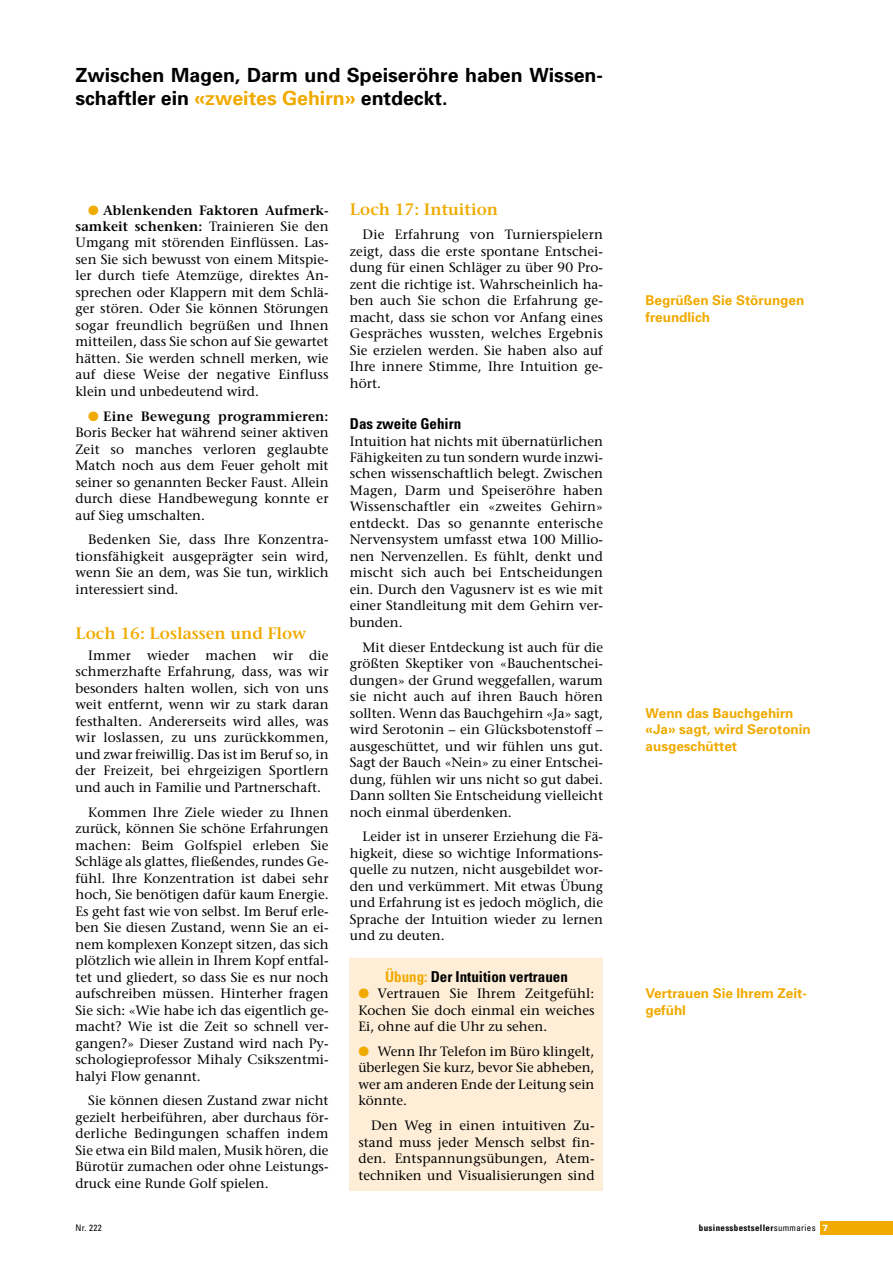
<style>
.page{position:relative;width:893px;height:1263px;background:#fff}
.page>*{position:absolute;margin:0;border:0;box-sizing:border-box;transform-origin:0 0}
.t1{font:700 19.5px/22.5px "Univers";color:#000}
.t2{font:600 16.5px "Stone Serif";color:#f0aa00}
.t3{font:700 condensed 15px "Univers";color:#000}
.t4{font:13.5px/16.5px "Stone Serif";color:#000;text-align:justify}
.t5{font:700 13.5px/16.5px "Univers";color:#f0aa00}
.t6{font:700 condensed 9px "Univers";letter-spacing:.035em;color:#000}
.t7{font:condensed 9px "Univers";color:#000}
.s1{color:#f0aa00}
.s2{font-weight:600}
.s3{font-weight:400}
.s4{font-weight:900;font-stretch:normal;color:#fff}
</style>
<div class="page">
<div style="left:350px;top:959px;width:253px;height:232px;background:#feeed8"></div>
<div style="left:820px;top:1221px;width:72px;height:14px;background:#f0aa00"></div>
<h1 class="t1" style="left:75px;top:66px;width:529px">Zwischen Magen, Darm und Speiseröhre haben Wissen&shy;schaftler ein <span class="s1">«zweites Gehirn»</span> entdeckt.</h1>
<p class="t4" style="left:75px;top:203px;width:255px;text-indent:13px"><span class="s1">●</span> <span class="s2">Ablenkenden Faktoren Aufmerk&shy;samkeit schenken:</span> Trainieren Sie den Umgang mit störenden Einflüssen. Las&shy;sen Sie sich bewusst von einem Mitspie&shy;ler durch tiefe Atemzüge, direktes An&shy;sprechen oder Klappern mit dem Schlä&shy;ger stören. Oder Sie können Störungen sogar freundlich begrüßen und Ihnen mitteilen, dass Sie schon auf Sie gewartet hätten. Sie werden schnell merken, wie auf diese Weise der negative Einfluss klein und unbedeutend wird.</p>
<p class="t4" style="left:75px;top:409px;width:255px;text-indent:13px"><span class="s1">●</span> <span class="s2">Eine Bewegung programmieren:<br></span>Boris Becker hat während seiner aktiven Zeit so manches verloren geglaubte Match noch aus dem Feuer geholt mit seiner so genannten Becker Faust. Allein durch diese Handbewegung konnte er auf Sieg umschalten.</p>
<p class="t4" style="left:75px;top:533px;width:255px;text-indent:13px">Bedenken Sie, dass Ihre Konzentra&shy;tionsfähigkeit ausgeprägter sein wird, wenn Sie an dem, was Sie tun, wirklich interessiert sind.</p>
<p class="t2" style="left:75px;top:627px;width:233px">Loch 16: Loslassen und Flow</p>
<p class="t4" style="left:75px;top:648px;width:255px;text-indent:13px">Immer wieder machen wir die schmerzhafte Erfahrung, dass, was wir besonders halten wollen, sich von uns weit entfernt, wenn wir zu stark daran festhalten. Andererseits wird alles, was wir loslassen, zu uns zurückkommen, und zwar freiwillig. Das ist im Beruf so, in der Freizeit, bei ehrgeizigen Sportlern und auch in Familie und Partnerschaft.</p>
<p class="t4" style="left:75px;top:805px;width:255px;text-indent:13px">Kommen Ihre Ziele wieder zu Ihnen zurück, können Sie schöne Erfahrungen machen: Beim Golfspiel erleben Sie Schläge als glattes, fließendes, rundes Ge&shy;fühl. Ihre Konzentration ist dabei sehr hoch, Sie benötigen dafür kaum Energie.<br>Es geht fast wie von selbst. Im Beruf erle&shy;ben Sie diesen Zustand, wenn Sie an ei&shy;nem komplexen Konzept sitzen, das sich plötzlich wie allein in Ihrem Kopf entfal&shy;tet und gliedert, so dass Sie es nur noch aufschreiben müssen. Hinterher fragen Sie sich: «Wie habe ich das eigentlich ge&shy;macht? Wie ist die Zeit so schnell ver&shy;gangen?» Dieser Zustand wird nach Py&shy;schologieprofessor Mihaly Csikszentmi&shy;halyi Flow genannt.</p>
<p class="t4" style="left:75px;top:1094px;width:255px;text-indent:13px">Sie können diesen Zustand zwar nicht gezielt herbeiführen, aber durchaus för&shy;derliche Bedingungen schaffen indem Sie etwa ein Bild malen, Musik hören, die Bürotür zumachen oder ohne Leistungs&shy;druck eine Runde Golf spielen.</p>
<p class="t2" style="left:350px;top:202px;width:150px">Loch 17: Intuition</p>
<p class="t4" style="left:350px;top:228px;width:254px;text-indent:13px">Die Erfahrung von Turnierspielern zeigt, dass die erste spontane Entschei&shy;dung für einen Schläger zu über 90 Pro&shy;zent die richtige ist. Wahrscheinlich ha&shy;ben auch Sie schon die Erfahrung ge&shy;macht, dass sie schon vor Anfang eines Gespräches wussten, welches Ergebnis Sie erzielen werden. Sie haben also auf Ihre innere Stimme, Ihre Intuition ge&shy;hört.</p>
<p class="t3" style="left:350px;top:418px;width:113px">Das zweite Gehirn</p>
<p class="t4" style="left:350px;top:434px;width:255px">Intuition hat nichts mit übernatürlichen Fähigkeiten zu tun sondern wurde inzwi&shy;schen wissenschaftlich belegt. Zwischen Magen, Darm und Speiseröhre haben Wissenschaftler ein «zweites Gehirn» entdeckt. Das so genannte enterische Nervensystem umfasst etwa 100 Millio&shy;nen Nervenzellen. Es fühlt, denkt und mischt sich auch bei Entscheidungen ein. Durch den Vagusnerv ist es wie mit einer Standleitung mit dem Gehirn ver&shy;bunden.</p>
<p class="t4" style="left:350px;top:640px;width:255px;text-indent:13px">Mit dieser Entdeckung ist auch für die größten Skeptiker von «Bauchentschei&shy;dungen» der Grund weggefallen, warum sie nicht auch auf ihren Bauch hören sollten. Wenn das Bauchgehirn «Ja» sagt, wird Serotonin – ein Glücksbotenstoff – ausgeschüttet, und wir fühlen uns gut.<br>Sagt der Bauch «Nein» zu einer Entschei&shy;dung, fühlen wir uns nicht so gut dabei.<br>Dann sollten Sie Entscheidung vielleicht noch einmal überdenken.</p>
<p class="t4" style="left:350px;top:830px;width:255px;text-indent:13px">Leider ist in unserer Erziehung die Fä&shy;higkeit, diese so wichtige Informations&shy;quelle zu nutzen, nicht ausgebildet wor&shy;den und verkümmert. Mit etwas Übung und Erfahrung ist es jedoch möglich, die Sprache der Intuition wieder zu lernen und zu deuten.</p>
<p class="t3" style="left:385px;top:971px;width:184px"><span class="s1">Übung:</span> Der Intuition vertrauen</p>
<p class="t4" style="left:358px;top:987px;width:237px"><span class="s1">●</span> Vertrauen Sie Ihrem Zeitgefühl:<br>Kochen Sie doch einmal ein weiches Ei, ohne auf die Uhr zu sehen.</p>
<p class="t4" style="left:358px;top:1044px;width:238px"><span class="s1">●</span> Wenn Ihr Telefon im Büro klingelt, überlegen Sie kurz, bevor Sie abheben, wer am anderen Ende der Leitung sein könnte.</p>
<p class="t4" style="left:358px;top:1119px;width:237px;text-indent:13px">Den Weg in einen intuitiven Zu&shy;stand muss jeder Mensch selbst fin&shy;den. Entspannungsübungen, Atem&shy;techniken und Visualisierungen sind</p>
<p class="t5" style="left:645px;top:293px;width:160px">Begrüßen Sie Störungen freundlich</p>
<p class="t5" style="left:645px;top:706px;width:167px">Wenn das Bauchgehirn «Ja» sagt, wird Serotonin ausgeschüttet</p>
<p class="t5" style="left:645px;top:986px;width:163px">Vertrauen Sie Ihrem Zeit&shy;gefühl</p>
<p class="t7" style="left:75px;top:1225px;width:28px">Nr. 222</p>
<p class="t6" style="left:699px;top:1225px;width:131px">businessbestseller<span class="s3">summaries</span> <span class="s4">7</span></p>
</div>
